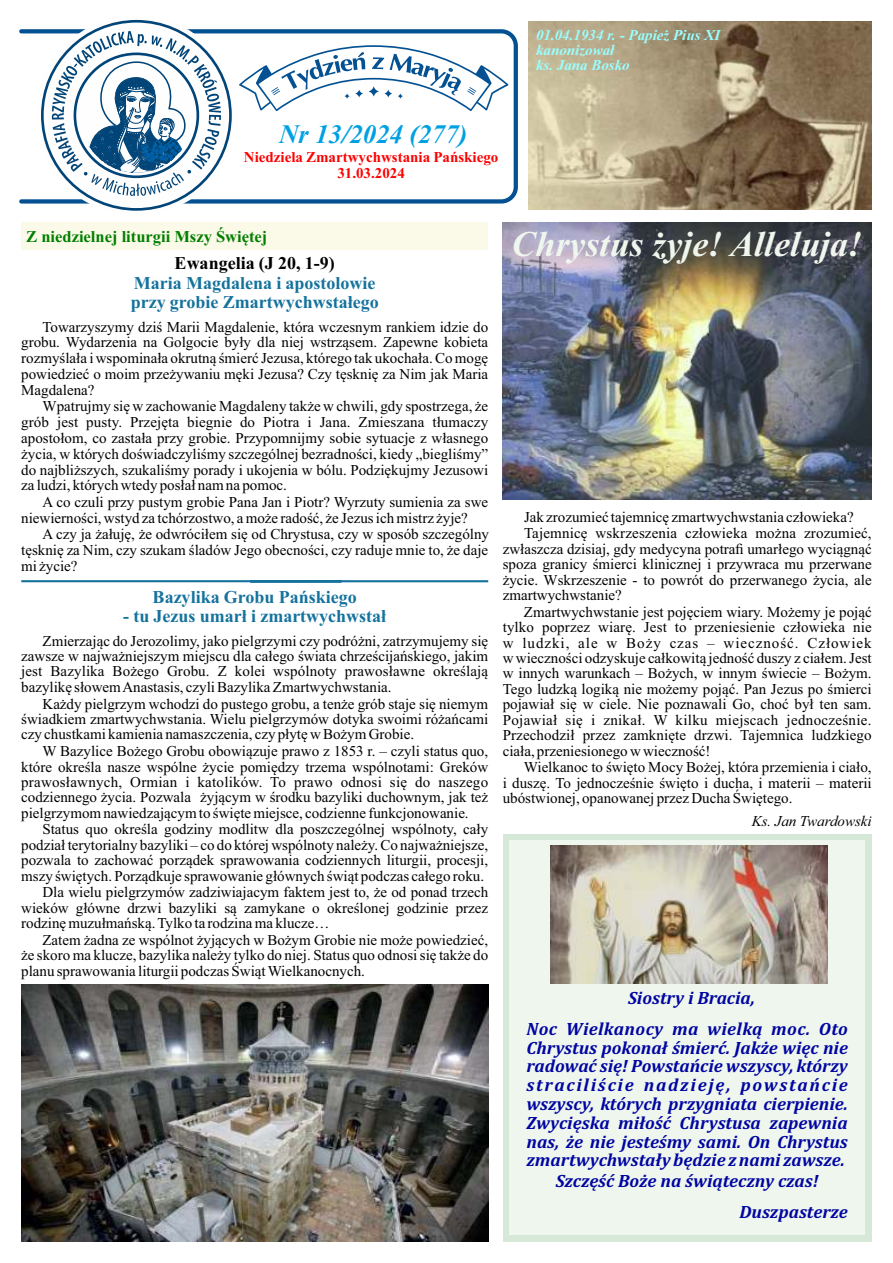
<style>
.page{position:relative;width:893px;height:1263px;background:#fff}
.page>*{position:absolute;margin:0;border:0;box-sizing:border-box;transform-origin:0 0}
.t1{font:italic 700 36px "Times New Roman";color:#eff6ee}
.t2{font:italic 700 26.7px "Times New Roman";color:#00a0e3}
.t3{font:italic 700 18px/18.8px "Cambria";color:#0005a1;text-align:justify}
.t4{font:700 18px/18.9px "Times New Roman";color:#14729d}
.t5{font:italic 700 18px/30.8px "Cambria";letter-spacing:.02em;color:#0005a1;text-align:center}
.t6{font:700 18px "Times New Roman";color:#000}
.t7{font:700 16.5px "Times New Roman";color:#007f00}
.t8{font:15px/15.8px "Times New Roman";color:#000;text-align:justify}
.t9{font:italic 700 15px/15.3px "Times New Roman";color:#9ff}
.t10{font:15px "Times New Roman";letter-spacing:.02em;color:#000}
.t11{font:700 15px/15.8px "Times New Roman";color:#f00;text-align:center}
.t12{font:15px "Times New Roman";letter-spacing:.065em;color:#000}
.t13{font:italic 15px "Times New Roman";color:#000}
</style>
<div class="page">
<img style="left:528px;top:21px;width:344px;height:188px">
<svg style="left:19px;top:28px;width:499px;height:176px"></svg>
<div style="left:42px;top:21px;width:188px;height:188px;background:#fefefe;border-radius:50%"></div>
<div style="left:36px;top:15px;width:200px;height:200px;border:12px solid #fefefe;border-radius:50%"></div>
<svg style="left:52px;top:31px;width:169px;height:165px"></svg>
<div style="left:74px;top:53px;width:125px;height:125px;border:3px solid #014477;border-radius:50%"></div>
<svg style="left:239px;top:45px;width:269px;height:66px"></svg>
<div style="left:21px;top:223px;width:467px;height:27px;background:#fbf9e7"></div>
<hr style="left:21px;top:580px;width:467px;height:2px;background:#14729d">
<img style="left:503px;top:223px;width:369px;height:276px">
<div style="left:503px;top:834px;width:369px;height:408px;background:#d6e9d8"></div>
<div style="left:509px;top:841px;width:356px;height:394px;background:#eff6ee"></div>
<img style="left:21px;top:984px;width:467px;height:258px">
<img style="left:551px;top:846px;width:276px;height:137px">
<h2 class="t2" style="left:279px;top:125px;width:190px">Nr 13/2024 (277)</h2>
<p class="t11" style="left:244px;top:150px;width:256px">Niedziela Zmartwychwstania Pańskiego<br>31.03.2024</p>
<p class="t9" style="left:536px;top:29px;width:186px">01.04.1934 r. - Papież Pius XI kanonizował<br>ks. Jana Bosko</p>
<p class="t7" style="left:26px;top:231px;width:243px">Z niedzielnej liturgii Mszy Świętej</p>
<p class="t6" style="left:175px;top:257px;width:162px">Ewangelia (J 20, 1-9)</p>
<p class="t4" style="left:131px;top:275px;width:250px">Maria Magdalena i apostolowie przy grobie Zmartwychwstałego</p>
<p class="t8" style="left:21px;top:320px;width:468px;text-indent:21px">Towarzyszymy dziś Marii Magdalenie, która wczesnym rankiem idzie do grobu. Wydarzenia na Golgocie były dla niej wstrząsem. Zapewne kobieta rozmyślała i wspominała okrutną śmierć Jezusa, którego tak ukochała. Co mogę powiedzieć o moim przeżywaniu męki Jezusa? Czy tęsknię za Nim jak Maria Magdalena?</p>
<p class="t8" style="left:21px;top:400px;width:468px;text-indent:21px">Wpatrujmy się w zachowanie Magdaleny także w chwili, gdy spostrzega, że grób jest pusty. Przejęta biegnie do Piotra i Jana. Zmieszana tłumaczy apostołom, co zastała przy grobie. Przypomnijmy sobie sytuacje z własnego życia, w których doświadczyliśmy szczególnej bezradności, kiedy „biegliśmy” do najbliższych, szukaliśmy porady i ukojenia w bólu. Podziękujmy Jezusowi za ludzi, których wtedy posłał nam na pomoc.</p>
<p class="t8" style="left:21px;top:495px;width:468px;text-indent:21px">A co czuli przy pustym grobie Pana Jan i Piotr? Wyrzuty sumienia za swe niewierności, wstyd za tchórzostwo, a może radość, że Jezus ich mistrz żyje?</p>
<p class="t8" style="left:21px;top:528px;width:469px;text-indent:21px">A czy ja żałuję, że odwróciłem się od Chrystusa, czy w sposób szczególny tęsknię za Nim, czy szukam śladów Jego obecności, czy raduje mnie to, że daje mi życie?</p>
<p class="t4" style="left:153px;top:589px;width:206px">Bazylika Grobu Pańskiego</p>
<p class="t4" style="left:123px;top:608px;width:265px">- tu Jezus umarł i zmartwychwstał</p>
<p class="t8" style="left:21px;top:634px;width:468px;text-indent:21px">Zmierzając do Jerozolimy, jako pielgrzymi czy podróżni, zatrzymujemy się zawsze w najważniejszym miejscu dla całego świata chrześcijańskiego, jakim jest Bazylika Bożego Grobu. Z kolei wspólnoty prawosławne określają bazylikę słowem Anastasis, czyli Bazylika Zmartwychwstania.</p>
<p class="t8" style="left:21px;top:697px;width:468px;text-indent:21px">Każdy pielgrzym wchodzi do pustego grobu, a tenże grób staje się niemym świadkiem zmartwychwstania. Wielu pielgrzymów dotyka swoimi różańcami czy chustkami kamienia namaszczenia, czy płytę w Bożym Grobie.</p>
<p class="t8" style="left:21px;top:745px;width:468px;text-indent:21px">W Bazylice Bożego Grobu obowiązuje prawo z 1853 r. – czyli status quo, które określa nasze wspólne życie pomiędzy trzema wspólnotami: Greków prawosławnych, Ormian i katolików. To prawo odnosi się do naszego codziennego życia. Pozwala żyjącym w środku bazyliki duchownym, jak też pielgrzymom nawiedzającym to święte miejsce, codzienne funkcjonowanie.</p>
<p class="t8" style="left:42px;top:823px;width:447px">Status quo określa godziny modlitw dla poszczególnej wspólnoty, cały</p>
<p class="t8" style="left:21px;top:838px;width:468px">podział terytorialny bazyliki – co do której wspólnoty należy. Co najważniejsze,</p>
<p class="t8" style="left:21px;top:854px;width:468px">pozwala to zachować porządek sprawowania codziennych liturgii, procesji,</p>
<p class="t8" style="left:21px;top:869px;width:464px">mszy świętych. Porządkuje sprawowanie głównych świąt podczas całego roku.</p>
<p class="t8" style="left:42px;top:886px;width:447px">Dla wielu pielgrzymów zadziwiajacym faktem jest to, że od ponad trzech</p>
<p class="t8" style="left:21px;top:901px;width:468px">wieków główne drzwi bazyliki są zamykane o określonej godzinie przez</p>
<p class="t8" style="left:21px;top:917px;width:310px">rodzinę muzułmańską. Tylko ta rodzina ma klucze…</p>
<p class="t8" style="left:42px;top:933px;width:447px">Zatem żadna ze wspólnot żyjących w Bożym Grobie nie może powiedzieć,</p>
<p class="t8" style="left:21px;top:949px;width:468px">że skoro ma klucze, bazylika należy tylko do niej. Status quo odnosi się także do</p>
<p class="t8" style="left:21px;top:964px;width:345px">planu sprawowania liturgii podczas Świąt Wielkanocnych.</p>
<h1 class="t1" style="left:511px;top:231px;width:352px">Chrystus żyje! Alleluja!</h1>
<p class="t8" style="left:524px;top:510px;width:331px">Jak zrozumieć tajemnicę zmartwychwstania człowieka?</p>
<p class="t8" style="left:524px;top:527px;width:349px">Tajemnicę wskrzeszenia człowieka można zrozumieć,</p>
<p class="t8" style="left:503px;top:542px;width:370px">zwłaszcza dzisiaj, gdy medycyna potrafi umarłego wyciągnąć</p>
<p class="t8" style="left:503px;top:558px;width:370px">spoza granicy śmierci klinicznej i przywraca mu przerwane</p>
<p class="t8" style="left:503px;top:573px;width:370px">życie. Wskrzeszenie - to powrót do przerwanego życia, ale</p>
<p class="t8" style="left:503px;top:588px;width:121px">zmartwychwstanie?</p>
<p class="t8" style="left:524px;top:605px;width:349px">Zmartwychwstanie jest pojęciem wiary. Możemy je pojąć</p>
<p class="t8" style="left:503px;top:621px;width:370px">tylko poprzez wiarę. Jest to przeniesienie człowieka nie</p>
<p class="t12" style="left:503px;top:637px;width:370px">w ludzki, ale w Boży czas – wieczność. Człowiek</p>
<p class="t8" style="left:503px;top:651px;width:370px">w wieczności odzyskuje całkowitą jedność duszy z ciałem. Jest</p>
<p class="t8" style="left:503px;top:667px;width:370px">w innych warunkach – Bożych, w innym świecie – Bożym.</p>
<p class="t8" style="left:503px;top:682px;width:370px">Tego ludzką logiką nie możemy pojąć. Pan Jezus po śmierci</p>
<p class="t8" style="left:503px;top:698px;width:370px">pojawiał się w ciele. Nie poznawali Go, choć był ten sam.</p>
<p class="t10" style="left:503px;top:714px;width:370px">Pojawiał się i znikał. W kilku miejscach jednocześnie.</p>
<p class="t8" style="left:503px;top:729px;width:370px">Przechodził przez zamknięte drzwi. Tajemnica ludzkiego</p>
<p class="t8" style="left:503px;top:744px;width:209px">ciała, przeniesionego w wieczność!</p>
<p class="t8" style="left:524px;top:761px;width:349px">Wielkanoc to święto Mocy Bożej, która przemienia i ciało,</p>
<p class="t8" style="left:503px;top:776px;width:370px">i duszę. To jednocześnie święto i ducha, i materii – materii</p>
<p class="t8" style="left:503px;top:792px;width:291px">ubóstwionej, opanowanej przez Ducha Świętego.</p>
<p class="t13" style="left:752px;top:816px;width:121px">Ks. Jan Twardowski</p>
<p class="t5" style="left:526px;top:984px;width:323px">Siostry i Bracia,<br>Noc Wielkanocy ma wielką moc. Oto</p>
<p class="t3" style="left:526px;top:1039px;width:323px">Chrystus pokonał śmierć. Jakże więc nie radować się! Powstańcie wszyscy, którzy straciliście nadzieję, powstańcie wszyscy, których przygniata cierpienie.<br>Zwycięska miłość Chrystusa zapewnia nas, że nie jesteśmy sami. On Chrystus zmartwychwstały będzie z nami zawsze.</p>
<p class="t3" style="left:739px;top:1167px;width:110px;line-height:30.8px;text-indent:-184px">Szczęść Boże na świąteczny czas!<br>Duszpasterze</p>
</div>
